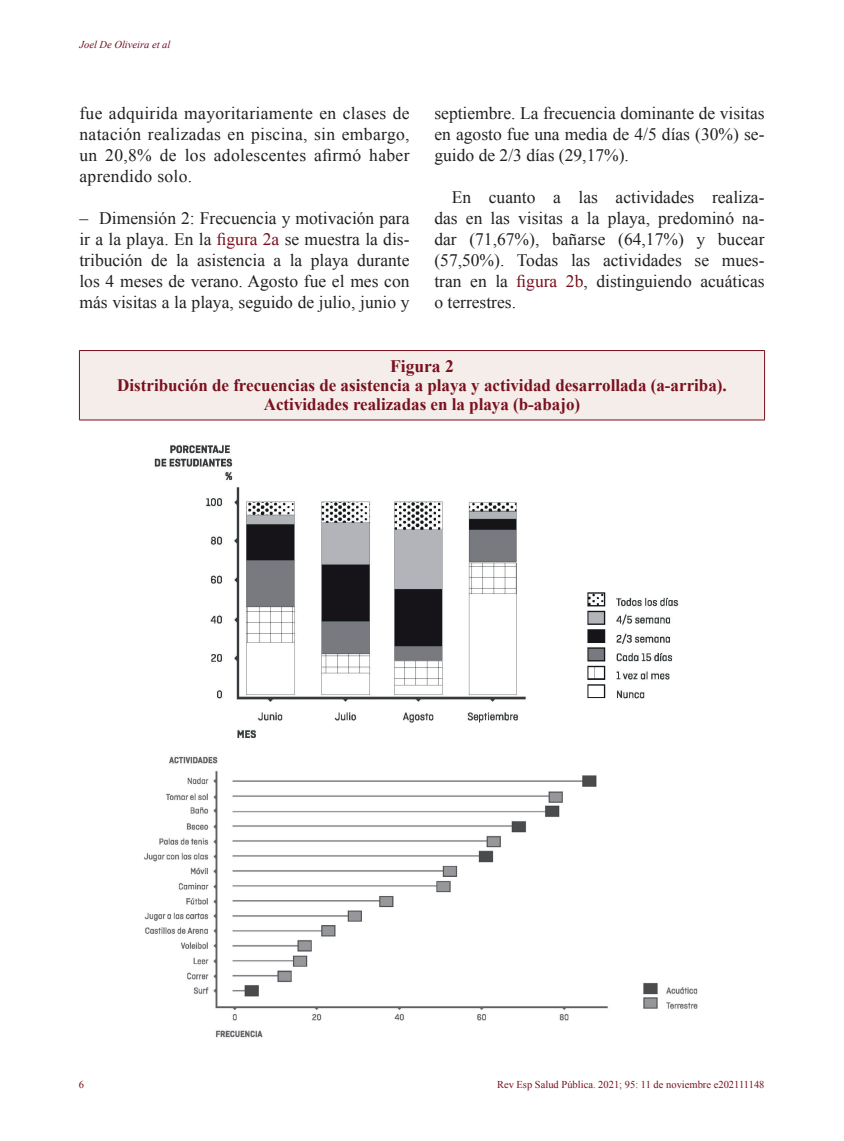
<style>
.page{position:relative;width:844px;height:1141px;background:#fff}
.page>*{position:absolute;margin:0;border:0;box-sizing:border-box;transform-origin:0 0}
.t1{font:17.5px/21px "Times New Roman";color:#231f20;text-align:justify}
.t2{font:700 17.5px/19.2px "Times New Roman";color:#79101e;text-align:center}
.t3{font:10.5px "Times New Roman";color:#79101e}
.t4{font:italic 10.5px "Times New Roman";color:#730b23}
.s1{color:#79101e}
</style>
<div class="page">
<div style="left:79px;top:351px;width:685px;height:69px;background:#f4edea"></div>
<hr style="left:79px;top:351px;width:1px;height:69px;background:#79101e">
<hr style="left:764px;top:351px;width:1px;height:69px;background:#79101e">
<hr style="left:79px;top:350px;width:685px;height:1px;background:#79101e">
<hr style="left:79px;top:420px;width:685px;height:1px;background:#79101e">
<img style="left:154px;top:444px;width:525px;height:295px">
<img style="left:144px;top:756px;width:554px;height:282px">
<p class="t4" style="left:79px;top:38px;width:92px">Joel De Oliveira et al</p>
<p class="t1" style="left:79px;top:103px;width:331px">fue adquirida mayoritariamente en clases de natación realizadas en piscina, sin embargo, un 20,8% de los adolescentes afirmó haber aprendido solo.</p>
<p class="t1" style="left:79px;top:208px;width:331px">– Dimensión 2: Frecuencia y motivación para ir a la playa. En la <span class="s1">figura 2a</span> se muestra la dis&shy;tribución de la asistencia a la playa durante los 4 meses de verano. Agosto fue el mes con más visitas a la playa, seguido de julio, junio y</p>
<p class="t1" style="left:434px;top:103px;width:331px">septiembre. La frecuencia dominante de visitas en agosto fue una media de 4/5 días (30%) se&shy;guido de 2/3 días (29,17%).</p>
<p class="t1" style="left:434px;top:187px;width:331px;text-indent:17px">En cuanto a las actividades realiza&shy;das en las visitas a la playa, predominó na&shy;dar (71,67%), bañarse (64,17%) y bucear (57,50%). Todas las actividades se mues&shy;tran en la <span class="s1">figura 2b</span>, distinguiendo acuáticas o terrestres.</p>
<p class="t2" style="left:117px;top:356px;width:611px">Figura 2<br>Distribución de frecuencias de asistencia a playa y actividad desarrollada (a-arriba).<br>Actividades realizadas en la playa (b-abajo)</p>
<p class="t3" style="left:79px;top:1077px;width:7px">6</p>
<p class="t3" style="left:497px;top:1077px;width:269px">Rev Esp Salud Pública. 2021; 95: 11 de noviembre e202111148</p>
</div>
